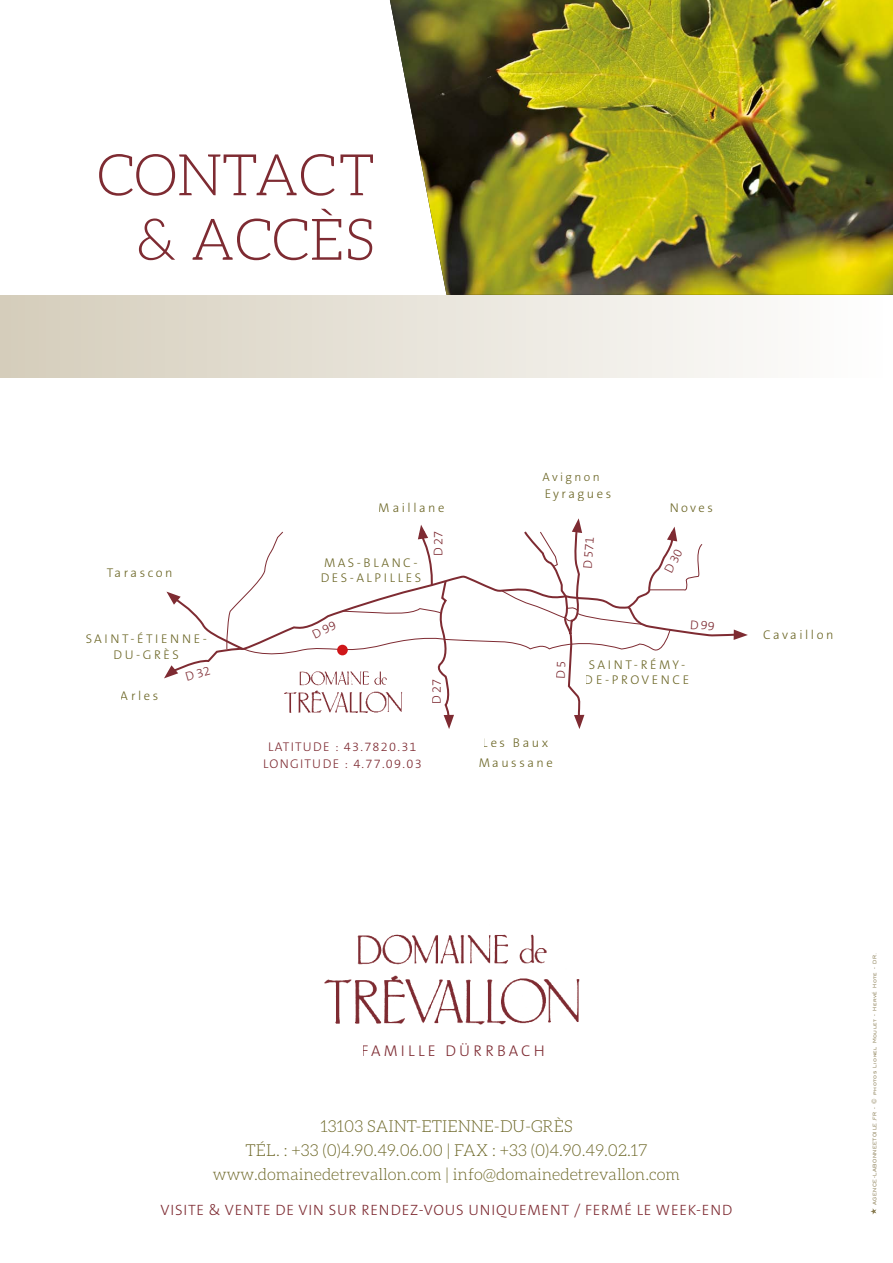
<style>
.page{position:relative;width:893px;height:1263px;background:#fff}
.page>*{position:absolute;margin:0;border:0;box-sizing:border-box;transform-origin:0 0}
.t1{font:300 57.6px/64.5px "Aleo";color:#7e2b32;text-align:right}
.t2{font:300 16.5px/24px "Aleo";color:#6c6626;text-align:center}
.t3{font:300 15.6px "The Sans B3";letter-spacing:.2em;color:#7e2b32}
.t4{font:300 15px "The Sans B3";color:#7e2b32}
.t5{font:300 12.75px/15.3px "The Sans B3";letter-spacing:.2em;color:#6c6626;text-align:center}
.t6{font:300 12.75px "The Sans B3";letter-spacing:.1em;color:#7e2b32}
.t7{font:300 12px "The Sans B3";letter-spacing:.2em;color:#6c6626}
.t8{font:6.6px "Engravers Gothic BT";letter-spacing:.08em;color:#877a50}
</style>
<div class="page">
<img style="left:390px;top:0;width:503px;height:295px">
<div style="left:0;top:295px;width:893px;height:83px;background:linear-gradient(to right,#d5cdbb,#fff)"></div>
<img style="left:324px;top:934px;width:256px;height:91px">
<svg style="left:870px;top:1208px;width:6px;height:6px"></svg>
<svg style="left:164px;top:518px;width:584px;height:211px"></svg>
<h1 class="t1" style="left:97px;top:143px;width:279px">contact &amp; accès</h1>
<p class="t5" style="left:107px;top:565px;width:67px">TARASCON</p>
<p class="t5" style="left:85px;top:632px;width:123px">SAINT-ÉTIENNE-<br>DU-GRÈS</p>
<p class="t5" style="left:121px;top:689px;width:39px">ARLES</p>
<p class="t5" style="left:379px;top:501px;width:67px">MAILLANE</p>
<p class="t7" style="left:543px;top:471px;width:59px">AVIGNON</p>
<p class="t5" style="left:544px;top:486px;width:68px">EYRAGUES</p>
<p class="t5" style="left:320px;top:556px;width:102px;text-align:left">MAS-BLANC-<br>DES-ALPILLES</p>
<p class="t6" style="left:432px;top:556px;width:27px;rotate:-90deg">D27</p>
<p class="t6" style="left:581px;top:569px;width:34px;rotate:-86deg">D 571</p>
<p class="t5" style="left:669px;top:501px;width:45px">NOVES</p>
<p class="t6" style="left:430px;top:704px;width:27px;rotate:-90deg">D27</p>
<p class="t6" style="left:268px;top:740px;width:16px">LATITUDE</p>
<p class="t6" style="left:335px;top:740px;width:83px">: 43.7820.31</p>
<p class="t6" style="left:263px;top:757px;width:16px">LONGITUDE</p>
<p class="t6" style="left:344px;top:757px;width:79px">: 4.77.09.03</p>
<p class="t5" style="left:483px;top:735px;width:67px">LES BAUX</p>
<p class="t5" style="left:478px;top:755px;width:76px">MAUSSANE</p>
<p class="t5" style="left:585px;top:657px;width:106px">SAINT-RÉMY-<br>DE-PROVENCE</p>
<p class="t5" style="left:763px;top:627px;width:72px">CAVAILLON</p>
<p class="t3" style="left:362px;top:1043px;width:185px">FAMILLE DÜRRBACH</p>
<p class="t2" style="left:213px;top:1114px;width:469px">13103 Saint-Etienne-du-Grès<br>Tél. : +33 (0)4.90.49.06.00 | Fax : +33 (0)4.90.49.02.17 www.domainedetrevallon.com | info@domainedetrevallon.com</p>
<p class="t4" style="left:161px;top:1202px;width:8px">VISITE</p>
<p class="t4" style="left:209px;top:1202px;width:27px">&amp; VENTE</p>
<p class="t4" style="left:275px;top:1202px;width:32px">DE VIN</p>
<p class="t4" style="left:329px;top:1202px;width:10px">SUR</p>
<p class="t4" style="left:361px;top:1202px;width:11px">RENDE</p>
<p class="t4" style="left:410px;top:1202px;width:25px">Z-VOUS</p>
<p class="t4" style="left:468px;top:1202px;width:11px">UNIQUEMENT</p>
<p class="t4" style="left:574px;top:1202px;width:22px">/ FERM</p>
<p class="t4" style="left:624px;top:1202px;width:88px">É LE WEE K-END</p>
<p class="t8" style="left:871px;top:1205px;width:254px;rotate:-90deg">AGENCE-LABONNEETOILE.FR - © photos Lionel Moulet - Hervé Hote - DR.</p>
</div>
